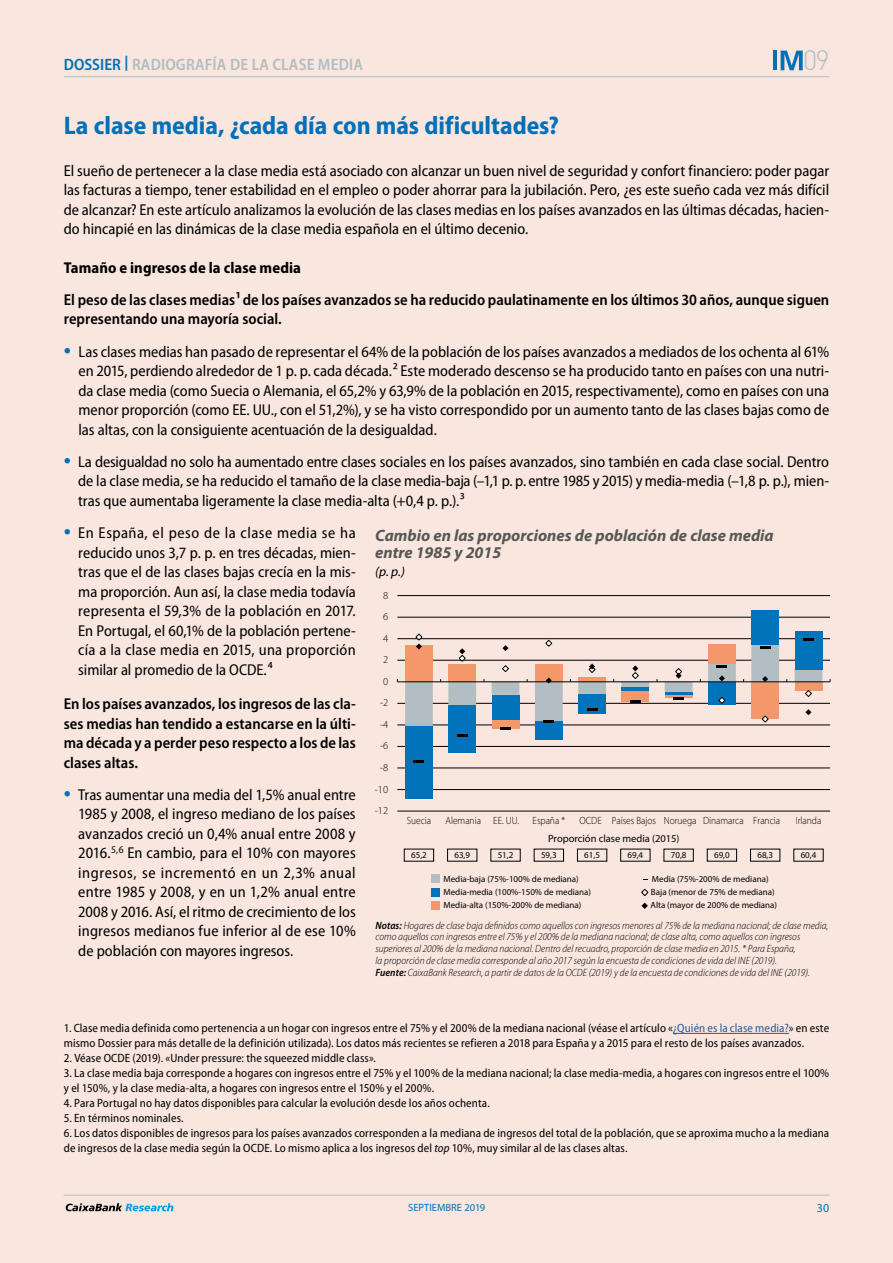
<style>
.page{position:relative;width:893px;height:1263px;background:#fff}
.page>*{position:absolute;margin:0;border:0;box-sizing:border-box;transform-origin:0 0}
.t1{font:300 27.6px "DIN Pro";color:#b2bdc2}
.t2{font:700 semi-condensed 25.5px "Myriad Pro";color:#0070ba}
.t3{font:italic 700 16.5px/16.5px "Myriad Pro";color:#575756}
.t4{font:600 semi-condensed 16.5px "Myriad Pro";letter-spacing:.01em;color:#b2bdc2}
.t5{font:semi-condensed 15.75px/19.5px "Myriad Pro";color:#000;text-align:justify}
.t6{font:600 semi-condensed 15.75px/19.5px "Myriad Pro";color:#000}
.t7{font:700 semi-condensed 15.75px "Myriad Pro";letter-spacing:.005em;color:#000}
.t8{font:italic 13.5px "Myriad Pro";color:#000}
.t9{font:semi-condensed 12px/15px "Myriad Pro";letter-spacing:.01em;color:#000}
.t10{font:12px "Myriad Pro";color:#0070ba}
.t11{font:italic 300 semi-condensed 10.5px/11.7px "Myriad Pro";color:#000}
.t12{font:300 10.5px "Myriad Pro";color:#000;scale:.9 1}
.t13{font:10.5px "Myriad Pro";color:#000}
.t14{font:300 10.5px "Myriad Pro";color:#000}
.t15{font:10.5px "Myriad Pro";color:#0070ba}
.t16{font:9px "Myriad Pro";color:#000}
.s1{color:#0070ba}
.s2{font-weight:600;font-size:24px;color:#0070ba}
.s3{font-weight:600}
.s4{color:#275b9b}
.s5{font-style:italic}
</style>
<div class="page">
<div style="left:0;top:0;width:892px;height:1263px;background:#f8e6df"></div>
<hr style="left:64px;top:76px;width:765px;height:1px;background:#b2bdc2">
<hr style="left:64px;top:1195px;width:765px;height:1px;background:#b2bdc2">
<svg style="left:66px;top:1203px;width:107px;height:8px"></svg>
<svg style="left:781px;top:51px;width:22px;height:19px"></svg>
<hr style="left:773px;top:51px;width:4px;height:19px;background:#0070ba">
<hr style="left:673px;top:1033px;width:116px;height:1px;background:#275b9b">
<hr style="left:397px;top:811px;width:433px;height:1px;background:#000">
<hr style="left:397px;top:789px;width:433px;height:1px;background:#000">
<hr style="left:397px;top:768px;width:433px;height:1px;background:#000">
<hr style="left:397px;top:746px;width:433px;height:1px;background:#000">
<hr style="left:397px;top:725px;width:433px;height:1px;background:#000">
<hr style="left:397px;top:703px;width:433px;height:1px;background:#000">
<hr style="left:397px;top:660px;width:433px;height:1px;background:#000">
<hr style="left:397px;top:638px;width:433px;height:1px;background:#000">
<hr style="left:397px;top:617px;width:433px;height:1px;background:#000">
<hr style="left:397px;top:595px;width:433px;height:1px;background:#000">
<div style="left:795px;top:631px;width:27px;height:38px;background:#0073bb"></div>
<div style="left:751px;top:610px;width:28px;height:35px;background:#0073bb"></div>
<div style="left:535px;top:721px;width:28px;height:18px;background:#0073bb"></div>
<div style="left:448px;top:705px;width:28px;height:48px;background:#0073bb"></div>
<div style="left:405px;top:726px;width:28px;height:73px;background:#0073bb"></div>
<hr style="left:397px;top:681px;width:433px;height:1px;background:#000">
<svg style="left:414px;top:761px;width:10px;height:2px"></svg>
<svg style="left:457px;top:735px;width:10px;height:2px"></svg>
<svg style="left:405px;top:633px;width:417px;height:96px"></svg>
<div style="left:431px;top:874px;width:9px;height:9px;background:#b2bec2"></div>
<svg style="left:641px;top:889px;width:7px;height:7px"></svg>
<div style="left:431px;top:888px;width:9px;height:8px;background:#0073bb"></div>
<svg style="left:641px;top:902px;width:7px;height:7px"></svg>
<div style="left:431px;top:901px;width:9px;height:9px;background:#f3986b"></div>
<div style="left:404px;top:849px;width:30px;height:12px;border:1px solid #000"></div>
<p class="t4" style="left:64px;top:55px;width:301px"><span class="s1">DOSSIER</span> <sup>|</sup> RADIOGRAFÍA DE LA CLASE MEDIA</p>
<h2 class="t2" style="left:64px;top:111px;width:497px">La clase media, ¿cada día con más dificultades?</h2>
<h1 class="t1" style="left:803px;top:42px;width:28px">09</h1>
<p class="t5" style="left:64px;top:161px;width:767px">El sueño de pertenecer a la clase media está asociado con alcanzar un buen nivel de seguridad y confort financiero: poder pagar las facturas a tiempo, tener estabilidad en el empleo o poder ahorrar para la jubilación. Pero, ¿es este sueño cada vez más difícil de alcanzar? En este artículo analizamos la evolución de las clases medias en los países avanzados en las últimas décadas, hacien&shy;do hincapié en las dinámicas de la clase media española en el último decenio.</p>
<p class="t7" style="left:64px;top:259px;width:239px">Tamaño e ingresos de la clase media</p>
<p class="t6" style="left:64px;top:290px;width:767px">El peso de las clases medias¹ de los países avanzados se ha reducido paulatinamente en los últimos 30 años, aunque siguen representando una mayoría social.</p>
<p class="t5" style="left:78px;top:342px;width:752px;text-indent:-15px"><span class="s2">•</span> Las clases medias han pasado de representar el 64% de la población de los países avanzados a mediados de los ochenta al 61% en 2015, perdiendo alrededor de 1 p. p. cada década.² Este moderado descenso se ha producido tanto en países con una nutri&shy;da clase media (como Suecia o Alemania, el 65,2% y 63,9% de la población en 2015, respectivamente), como en países con una menor proporción (como EE. UU., con el 51,2%), y se ha visto correspondido por un aumento tanto de las clases bajas como de las altas, con la consiguiente acentuación de la desigualdad.</p>
<p class="t5" style="left:78px;top:452px;width:753px;text-indent:-14px"><span class="s2">•</span> La desigualdad no solo ha aumentado entre clases sociales en los países avanzados, sino también en cada clase social. Dentro de la clase media, se ha reducido el tamaño de la clase media-baja (–1,1 p. p. entre 1985 y 2015) y media-media (–1,8 p. p.), mien&shy;tras que aumentaba ligeramente la clase media-alta (+0,4 p. p.).³</p>
<p class="t5" style="left:78px;top:523px;width:279px;text-indent:-15px"><span class="s2">•</span> En España, el peso de la clase media se ha reducido unos 3,7 p. p. en tres décadas, mien&shy;tras que el de las clases bajas crecía en la mis&shy;ma proporción. Aun así, la clase media todavía representa el 59,3% de la población en 2017.<br>En Portugal, el 60,1% de la población pertene&shy;cía a la clase media en 2015, una proporción similar al promedio de la OCDE.⁴</p>
<p class="t6" style="left:64px;top:694px;width:293px;text-align:justify">En los países avanzados, los ingresos de las cla&shy;ses medias han tendido a estancarse en la últi&shy;ma década y a perder peso respecto a los de las clases altas.</p>
<p class="t5" style="left:78px;top:785px;width:279px;text-indent:-15px"><span class="s2">•</span> Tras aumentar una media del 1,5% anual entre 1985 y 2008, el ingreso mediano de los países avanzados creció un 0,4% anual entre 2008 y 2016.<sup>5,6</sup> En cambio, para el 10% con mayores ingresos, se incrementó en un 2,3% anual entre 1985 y 2008, y en un 1,2% anual entre 2008 y 2016. Así, el ritmo de crecimiento de los ingresos medianos fue inferior al de ese 10% de población con mayores ingresos.</p>
<p class="t3" style="left:375px;top:527px;width:400px">Cambio en las proporciones de población de clase media entre 1985 y 2015</p>
<p class="t8" style="left:375px;top:563px;width:31px">(p. p.)</p>
<p class="t14" style="left:383px;top:589px;width:7px">8</p>
<p class="t14" style="left:383px;top:611px;width:7px">6</p>
<p class="t14" style="left:383px;top:632px;width:7px">4</p>
<p class="t14" style="left:383px;top:654px;width:7px">2</p>
<p class="t14" style="left:383px;top:675px;width:7px">0</p>
<p class="t14" style="left:380px;top:697px;width:10px">-2</p>
<p class="t14" style="left:380px;top:718px;width:10px">-4</p>
<p class="t14" style="left:380px;top:740px;width:10px">-6</p>
<p class="t14" style="left:380px;top:762px;width:10px">-8</p>
<p class="t14" style="left:375px;top:783px;width:15px">-10</p>
<p class="t14" style="left:375px;top:805px;width:15px">-12</p>
<p class="t12" style="left:407px;top:815px;width:29px">Suecia</p>
<p class="t12" style="left:445px;top:815px;width:84px">Alemania EE. UU.</p>
<p class="t12" style="left:533px;top:815px;width:38px">España *</p>
<p class="t12" style="left:579px;top:815px;width:225px">OCDE Países Bajos Noruega Dinamarca Francia</p>
<p class="t12" style="left:796px;top:815px;width:30px">Irlanda</p>
<p class="t13" style="left:548px;top:832px;width:133px">Proporción clase media (2015)</p>
<p class="t16" style="left:411px;top:849px;width:17px">65,2</p>
<p class="t16" style="left:454px;top:849px;width:17px">63,9</p>
<p class="t16" style="left:498px;top:849px;width:17px">51,2</p>
<p class="t16" style="left:541px;top:849px;width:17px">59,3</p>
<p class="t16" style="left:584px;top:849px;width:17px">61,5</p>
<p class="t16" style="left:628px;top:849px;width:17px">69,4</p>
<p class="t16" style="left:671px;top:849px;width:17px">70,8</p>
<p class="t16" style="left:714px;top:849px;width:17px">69,0</p>
<p class="t16" style="left:757px;top:849px;width:17px">68,3</p>
<p class="t16" style="left:801px;top:849px;width:17px">60,4</p>
<p class="t16" style="left:444px;top:873px;width:137px">Media-baja (75%-100% de mediana)</p>
<p class="t16" style="left:652px;top:873px;width:118px">Media (75%-200% de mediana)</p>
<p class="t16" style="left:444px;top:886px;width:149px">Media-media (100%-150% de mediana)</p>
<p class="t16" style="left:651px;top:886px;width:125px">Baja (menor de 75% de mediana)</p>
<p class="t16" style="left:444px;top:900px;width:139px">Media-alta (150%-200% de mediana)</p>
<p class="t16" style="left:650px;top:900px;width:128px">Alta (mayor de 200% de mediana)</p>
<p class="t11" style="left:375px;top:919px;width:454px"><span class="s3">Notas:</span> Hogares de clase baja definidoscomo aquellos con ingresos menores al 75% de la mediana nacional; de clase media, como aquellos con ingresos entre el 75% y el 200% de la mediana nacional; de clase alta, como aquelloscon ingresos superiores al 200% de la mediana nacional. Dentro del recuadro, proporción de clase media en 2015. * Para España,<br>la proporción de clase media corresponde al año 2017 según la encuesta de condiciones de vida del INE (2019).<br><span class="s3">Fuente:</span> CaixaBank Research, a partir de datos de la OCDE (2019) y de la encuesta de condiciones de vida del INE (2019).</p>
<p class="t9" style="left:64px;top:1021px;width:767px">1. Clase media definida como pertenencia a un hogar con ingresos entre el 75% y el 200% de la mediana nacional (véase el artículo «<span class="s4">¿Quién es la clase media?</span>» en este mismo Dossier para más detalle de la definición utilizada). Los datos más recientes se refieren a 2018 para España y a 2015 para el resto de los países avanzados.</p>
<p class="t9" style="left:64px;top:1051px;width:314px">2. Véase OCDE (2019). «Under pressure: the squeezed middle class».</p>
<p class="t9" style="left:64px;top:1066px;width:767px">3. La clase media baja corresponde a hogares con ingresos entre el 75% y el 100% de la mediana nacional; la clase media-media, a hogares con ingresos entre el 100% y el 150%, y la clase media-alta, a hogares con ingresos entre el 150% y el 200%.</p>
<p class="t9" style="left:64px;top:1096px;width:428px">4. Para Portugal no hay datos disponibles para calcular la evolución desde los años ochenta.</p>
<p class="t9" style="left:64px;top:1111px;width:121px">5. En términos nominales.</p>
<p class="t9" style="left:64px;top:1126px;width:767px">6. Los datos disponibles de ingresos para los países avanzados corresponden a la mediana de ingresos del total de la población, que se aproxima mucho a la mediana de ingresos de la clase media según la OCDE. Lo mismo aplica a los ingresos del <span class="s5">top</span> 10%, muy similar al de las clases altas.</p>
<p class="t15" style="left:408px;top:1201px;width:78px">SEPTIEMBRE 2019</p>
<p class="t10" style="left:817px;top:1201px;width:14px">30</p>
</div>
